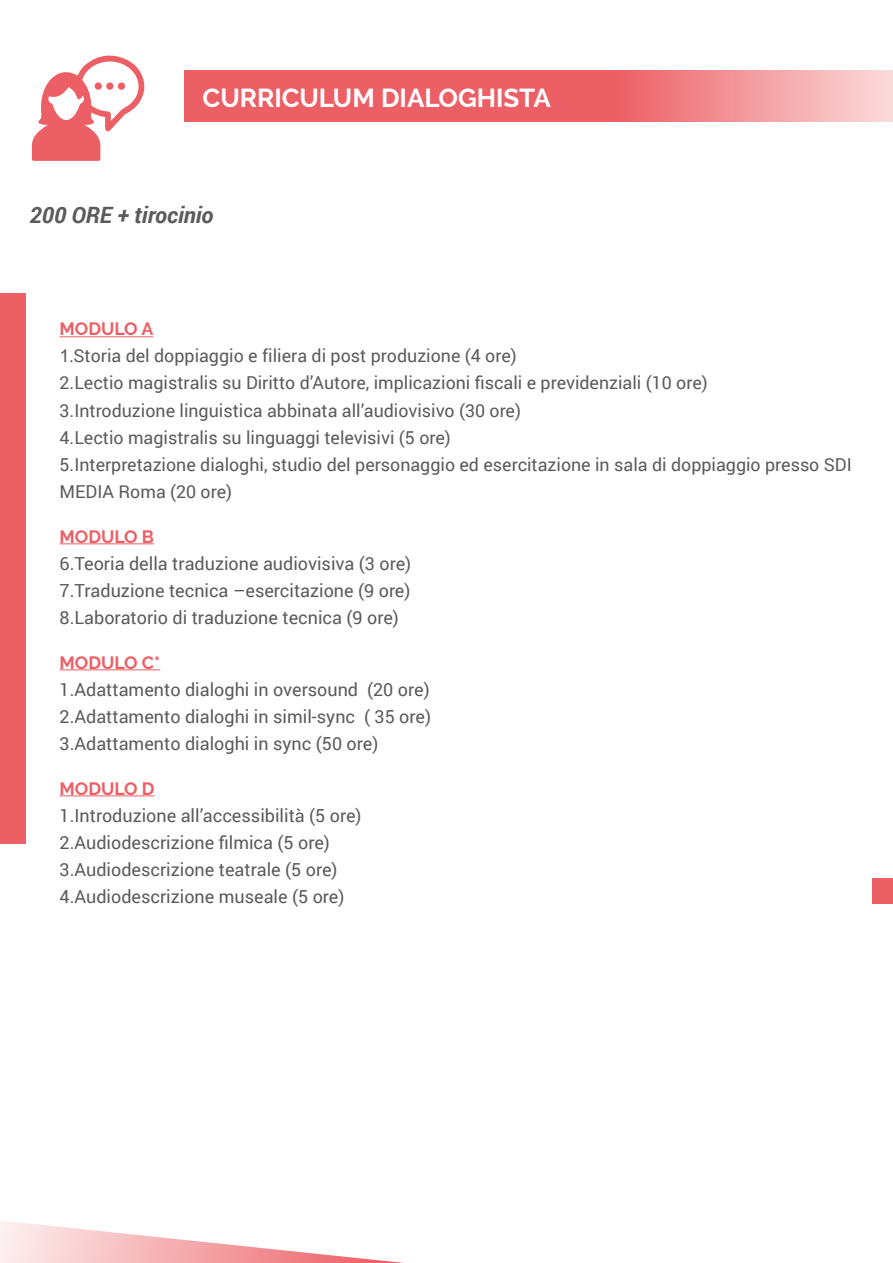
<style>
.page{position:relative;width:893px;height:1263px;background:#fff}
.page>*{position:absolute;margin:0;border:0;box-sizing:border-box;transform-origin:0 0}
.t1{font:700 25.95px "Raleway";color:#fff}
.t2{font:italic 700 22.5px "Roboto";color:#5b5b5b}
.t3{font:18px/27px "Roboto";color:#5b5b5b;text-align:justify}
.t4{font:17.85px/27px "Roboto";color:#5b5b5b}
.t5{font:700 17.85px "Raleway";color:#ec5f65}
.s1{font-family:"Arial"}
.s2{font-family:"Minion Pro"}
</style>
<div class="page">
<svg style="left:184px;top:70px;width:709px;height:52px;background:#ee777c"></svg>
<svg style="left:32px;top:55px;width:112px;height:106px"></svg>
<div style="left:118px;top:82px;width:7px;height:8px;background:#ec5f65;border-radius:50%"></div>
<div style="left:95px;top:82px;width:7px;height:8px;background:#ec5f65;border-radius:50%"></div>
<div style="left:106px;top:82px;width:7px;height:8px;background:#ec5f65;border-radius:50%"></div>
<hr style="left:60px;top:336px;width:93px;height:1px;background:#ec5f65">
<hr style="left:60px;top:543px;width:94px;height:1px;background:#ec5f65">
<hr style="left:60px;top:669px;width:100px;height:1px;background:#ec5f65">
<hr style="left:60px;top:795px;width:95px;height:1px;background:#ec5f65">
<div style="left:0;top:293px;width:26px;height:551px;background:#ec5f65"></div>
<div style="left:873px;top:878px;width:20px;height:25px;background:#ec5f65"></div>
<svg style="left:0;top:1221px;width:404px;height:42px"></svg>
<h1 class="t1" style="left:203px;top:83px;width:350px">CURRICULUM DIALOGHISTA</h1>
<p class="t2" style="left:30px;top:199px;width:185px">200 ORE + tirocinio</p>
<p class="t5" style="left:60px;top:319px;width:95px">MODULO A</p>
<p class="t4" style="left:60px;top:342px;width:794px"><span class="s1">1</span><span class="s2">.</span>Storia del doppiaggio e filiera di post produzione (4 ore)<br>2.Lectio magistralis su Diritto d’Autore, implicazioni fiscali e previdenziali (10 ore)<br>3.Introduzione linguistica abbinata all’audiovisivo (30 ore)<br>4.Lectio magistralis su linguaggi televisivi (5 ore)<br>5.Interpretazione dialoghi, studio del personaggio ed esercitazione in sala di doppiaggio presso SDI MEDIA Roma (20 ore)</p>
<p class="t5" style="left:60px;top:526px;width:96px">MODULO B</p>
<p class="t3" style="left:60px;top:549px;width:353px">6.Teoria della traduzione audiovisiva (3 ore)<br>7.Traduzione tecnica –esercitazione (9 ore)<br>8.Laboratorio di traduzione tecnica (9 ore)</p>
<p class="t5" style="left:60px;top:652px;width:102px">MODULO C*</p>
<p class="t3" style="left:60px;top:675px;width:373px">1.Adattamento dialoghi in oversound (20 ore)<br>2.Adattamento dialoghi in simil-sync ( 35 ore)<br>3.Adattamento dialoghi in sync (50 ore)</p>
<p class="t5" style="left:60px;top:778px;width:97px">MODULO D</p>
<p class="t3" style="left:60px;top:801px;width:304px;text-align:left">1.Introduzione all’accessibilità (5 ore)<br>2.Audiodescrizione filmica (5 ore)<br>3.Audiodescrizione teatrale (5 ore)<br>4.Audiodescrizione museale (5 ore)</p>
</div>
